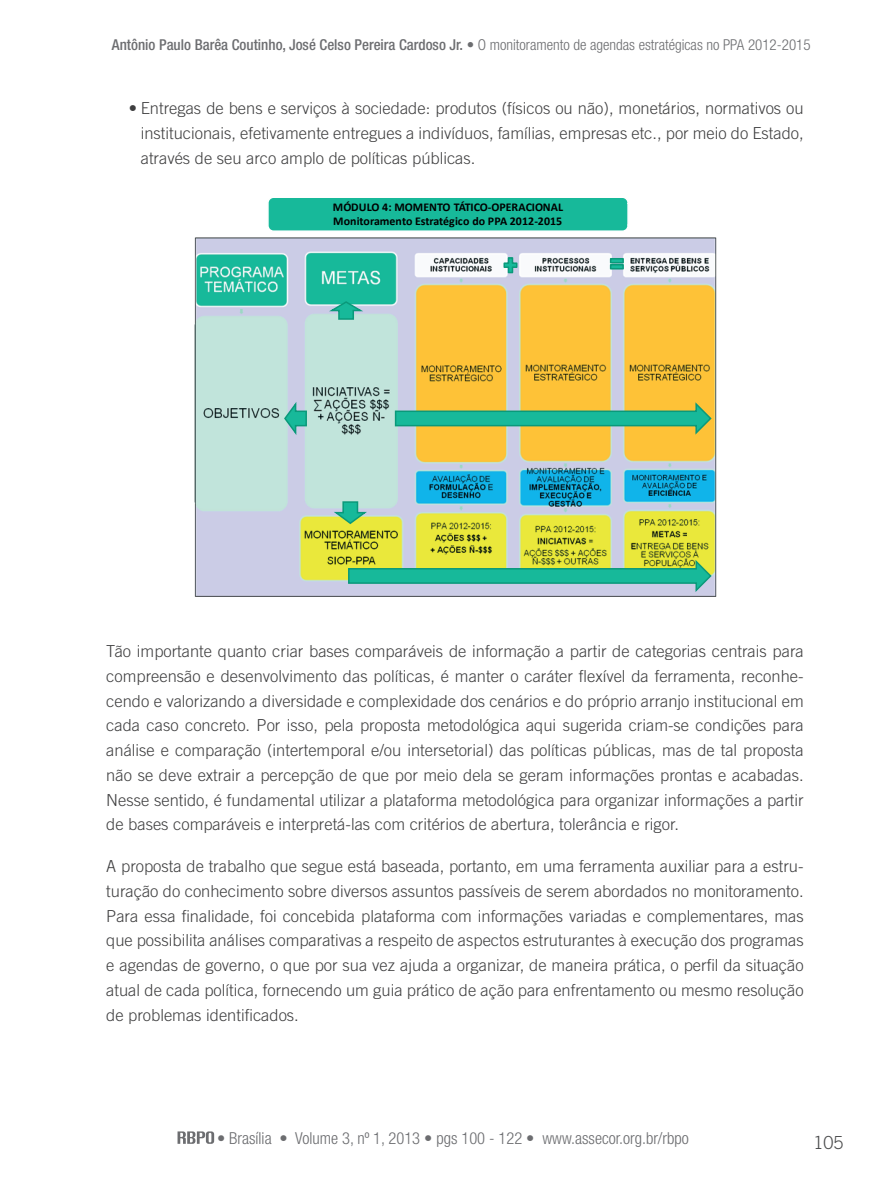
<style>
.page{position:relative;width:893px;height:1191px;background:#fff}
.page>*{position:absolute;margin:0;border:0;box-sizing:border-box;transform-origin:0 0}
.t1{font:300 18px "Trade Gothic LT Std";color:#4b4c4d}
.t2{font:300 16.5px/24.8px "Trade Gothic LT Std";color:#3e3e3f;text-align:justify}
.t3{font:300 condensed 16.5px "Helvetica Neue LT Std";color:#6c6d70}
.t4{font:500 condensed 15px "Helvetica Neue LT Std";color:#6c6d70}
.t5{font:700 11.85px/14.4px "Calibri";letter-spacing:.005em;color:#000}
.s1{font-weight:300}
.s2{font-family:"Helvetica Neue";font-weight:700}
</style>
<div class="page">
<svg style="left:178px;top:1131px;width:36px;height:12px"></svg>
<img style="left:194px;top:238px;width:523px;height:358px">
<svg style="left:503px;top:256px;width:15px;height:18px"></svg>
<div style="left:610px;top:258px;width:14px;height:5px;border:2px solid #0a997a"></div>
<div style="left:610px;top:264px;width:14px;height:5px;border:2px solid #0a997a"></div>
<div style="left:268px;top:198px;width:360px;height:33px;background:#17b99a"></div>
<svg style="left:283px;top:399px;width:25px;height:38px"></svg>
<svg style="left:330px;top:300px;width:36px;height:20px"></svg>
<svg style="left:334px;top:500px;width:35px;height:25px"></svg>
<svg style="left:394px;top:400px;width:319px;height:36px;background:#92bc6e"></svg>
<svg style="left:347px;top:558px;width:366px;height:36px;background:#7dc396"></svg>
<p class="t4" style="left:112px;top:36px;width:700px">Antônio Paulo Barêa Coutinho, José Celso Pereira Cardoso Jr. <span class="s1">• O monitoramento de agendas estratégicas no PPA 2012-2015</span></p>
<p class="t2" style="left:141px;top:96px;width:664px;text-indent:-12px">• Entregas de bens e serviços à sociedade: produtos (físicos ou não), monetários, normativos ou institucionais, efetivamente entregues a indivíduos, famílias, empresas etc., por meio do Estado, através de seu arco amplo de políticas públicas.</p>
<p class="t5" style="left:333px;top:200px;width:232px">MÓDULO 4: MOMENTO TÁTICO-OPERACIONAL<br>Monitoramento Estratégico do PPA 2012-2015</p>
<p class="t2" style="left:106px;top:638px;width:699px">Tão importante quanto criar bases comparáveis de informação a partir de categorias centrais para compreensão e desenvolvimento das políticas, é manter o caráter flexível da ferramenta, reconhe&shy;cendo e valorizando a diversidade e complexidade dos cenários e do próprio arranjo institucional em cada caso concreto. Por isso, pela proposta metodológica aqui sugerida criam-se condições para análise e comparação (intertemporal e/ou intersetorial) das políticas públicas, mas de tal proposta não se deve extrair a percepção de que por meio dela se geram informações prontas e acabadas.<br>Nesse sentido, é fundamental utilizar a plataforma metodológica para organizar informações a partir de bases comparáveis e interpretá-las com critérios de abertura, tolerância e rigor.</p>
<p class="t2" style="left:106px;top:853px;width:699px">A proposta de trabalho que segue está baseada, portanto, em uma ferramenta auxiliar para a estru&shy;turação do conhecimento sobre diversos assuntos passíveis de serem abordados no monitoramento.<br>Para essa finalidade, foi concebida plataforma com informações variadas e complementares, mas que possibilita análises comparativas a respeito de aspectos estruturantes à execução dos programas e agendas de governo, o que por sua vez ajuda a organizar, de maneira prática, o perfil da situação atual de cada política, fornecendo um guia prático de ação para enfrentamento ou mesmo resolução de problemas identificados.</p>
<p class="t3" style="left:217px;top:1129px;width:473px"><span class="s2">•</span> Brasília • Volume 3, nº 1, 2013 • pgs 100 - 122 • www.assecor.org.br/rbpo</p>
<p class="t1" style="left:813px;top:1131px;width:32px">105</p>
</div>
